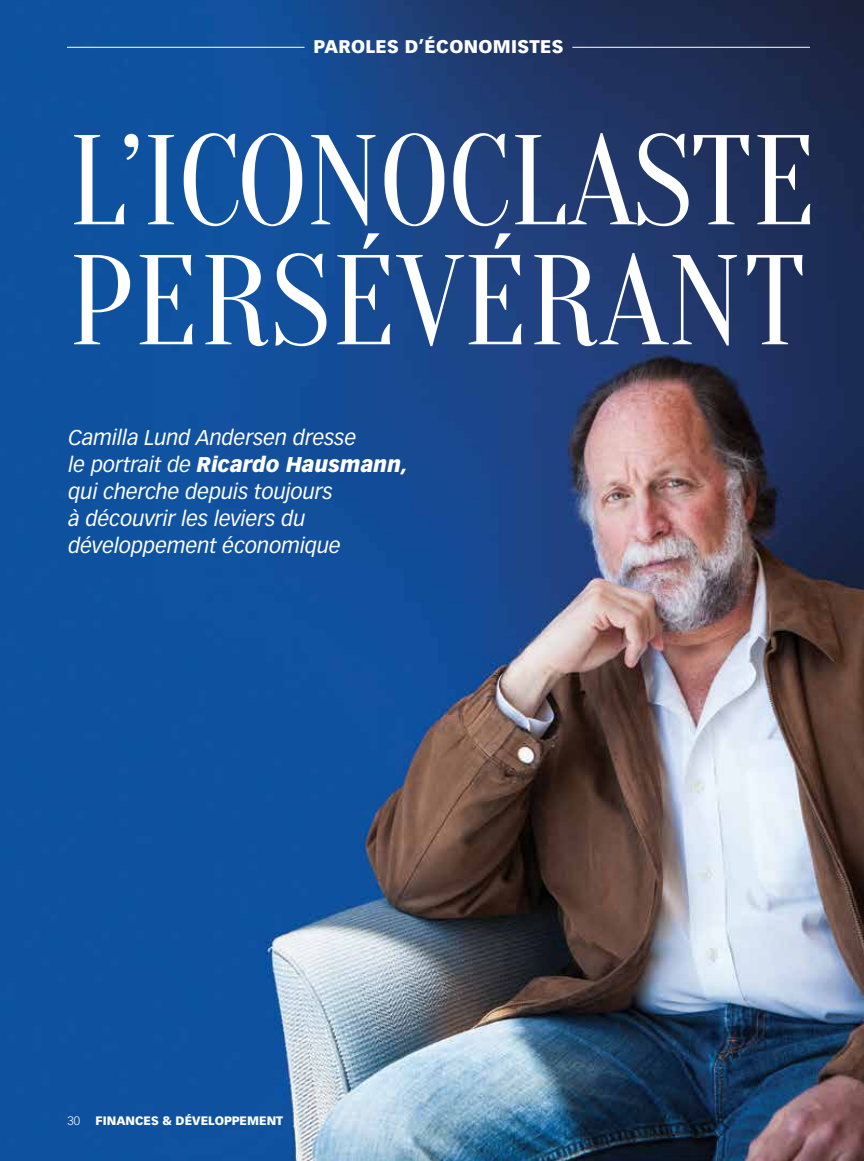
<style>
.page{position:relative;width:864px;height:1161px;background:#fff}
.page>*{position:absolute;margin:0;border:0;box-sizing:border-box;transform-origin:0 0}
.t1{font:127.5px/120px "Oranienbaum";color:#fff}
.t2{font:italic 21px/27px "Vectora LT Std";color:#fff}
.t3{font:900 18px "Vectora LT Std";letter-spacing:.02em;color:#fff}
.t4{font:900 12px "Vectora LT Std";color:#fff}
.t5{font:300 12px "Vectora LT Std";color:#fff}
.s1{font-weight:900}
</style>
<div class="page">
<img style="left:0;top:0;width:864px;height:1161px">
<hr style="left:67px;top:47px;width:238px;height:1px;background:#fff">
<hr style="left:572px;top:47px;width:238px;height:1px;background:#fff">
<p class="t3" style="left:313px;top:36px;width:252px">PAROLES D’ÉCONOMISTES</p>
<h1 class="t1" style="left:68px;top:124px;width:749px">L’ICONOCLASTE<br>PERSÉVÉRANT</h1>
<p class="t2" style="left:69px;top:424px;width:341px">Camilla Lund Andersen dresse<br>le portrait de <span class="s1">Ricardo Hausmann, </span>qui cherche depuis toujours<br>à découvrir les leviers du développement économique</p>
<p class="t5" style="left:68px;top:1114px;width:14px">30</p>
<p class="t4" style="left:96px;top:1113px;width:189px">FINANCES &amp; DÉVELOPPEMENT</p>
</div>
